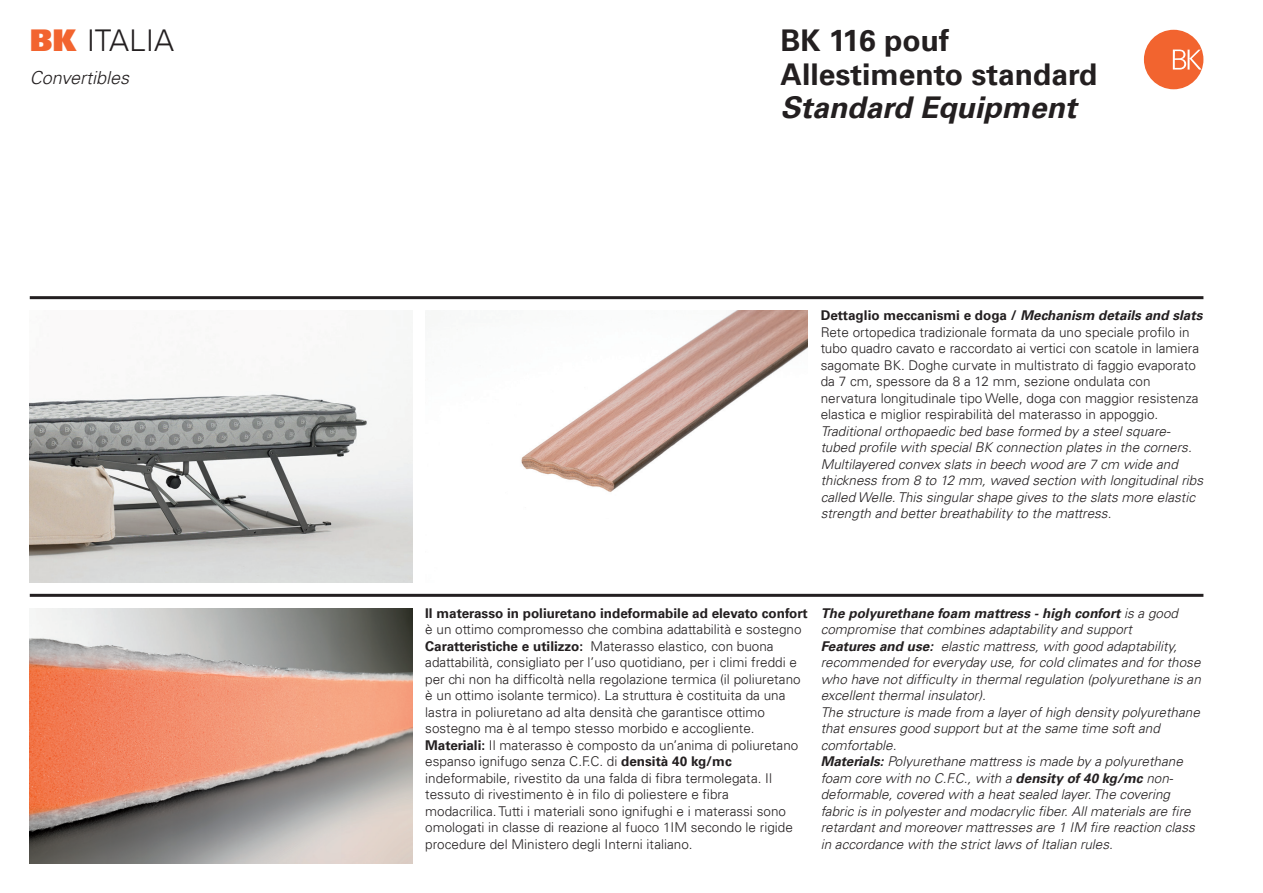
<style>
.page{position:relative;width:1263px;height:893px;background:#fff}
.page>*{position:absolute;margin:0;border:0;box-sizing:border-box;transform-origin:0 0}
.t1{font:700 30px/33.8px "Univers LT";color:#231f20}
.t2{font:italic 700 30px "Univers LT";color:#231f20}
.t3{font:300 30px "Univers LT";color:#231f20}
.t4{font:italic 300 18px "Univers LT";color:#231f20}
.t5{font:300 13.5px/16.5px "Univers LT";color:#231f20}
.t6{font:italic 300 13.5px/16.5px "Univers LT";color:#231f20}
.t7{font:700 13.5px "Univers LT";color:#231f20}
.s1{font-weight:900;color:#f2642f}
.s2{font-weight:700}
.s3{font-weight:700;font-style:italic}
.s4{font-style:normal}
</style>
<div class="page">
<img style="left:521px;top:310px;width:287px;height:182px">
<img style="left:30px;top:362px;width:382px;height:221px">
<img style="left:30px;top:608px;width:382px;height:255px">
<hr style="left:30px;top:594px;width:1173px;height:3px;background:#231f20">
<hr style="left:30px;top:296px;width:1173px;height:3px;background:#231f20">
<div style="left:1144px;top:30px;width:59px;height:59px;background:#f2642f;border-radius:50%"></div>
<svg style="left:1173px;top:50px;width:29px;height:20px"></svg>
<h1 class="t3" style="left:30px;top:23px;width:146px"><span class="s1">BK</span> ITALIA</h1>
<h2 class="t4" style="left:30px;top:67px;width:101px">Convertibles</h2>
<h1 class="t1" style="left:780px;top:24px;width:319px">BK 116 pouf<br>Allestimento standard</h1>
<h1 class="t2" style="left:780px;top:90px;width:298px">Standard Equipment</h1>
<p class="t5" style="left:821px;top:307px;width:383px"><span class="s2">Dettaglio meccanismi e doga /</span> <span class="s3">Mechanism details and slats </span>Rete ortopedica tradizionale formata da uno speciale profilo in tubo quadro cavato e raccordato ai vertici con scatole in lamiera sagomate BK. Doghe curvate in multistrato di faggio evaporato da 7 cm, spessore da 8 a 12 mm, sezione ondulata con nervatura longitudinale tipo Welle, doga con maggior resistenza elastica e miglior respirabilità del materasso in appoggio.</p>
<p class="t6" style="left:821px;top:423px;width:384px">Traditional orthopaedic bed base formed by a steel square&shy;tubed profile with special BK connection plates in the corners.<br>Multilayered convex slats in beech wood are 7 cm wide and thickness from 8 to 12 mm, waved section with longitudinal ribs called Welle. This singular shape gives to the slats more elastic strength and better breathability to the mattress<span class="s4">.</span></p>
<p class="t7" style="left:425px;top:605px;width:384px">Il materasso in poliuretano indeformabile ad elevato confort</p>
<p class="t5" style="left:425px;top:621px;width:378px">è un ottimo compromesso che combina adattabilità e sostegno <span class="s2">Caratteristiche e utilizzo:</span> Materasso elastico, con buona adattabilità, consigliato per l’uso quotidiano, per i climi freddi e per chi non ha difficoltà nella regolazione termica (il poliuretano è un ottimo isolante termico). La struttura è costituita da una lastra in poliuretano ad alta densità che garantisce ottimo sostegno ma è al tempo stesso morbido e accogliente.<br><span class="s2">Materiali:</span> Il materasso è composto da un’anima di poliuretano espanso ignifugo senza C.F.C. di <span class="s2">densità 40 kg/mc </span>indeformabile, rivestito da una falda di fibra termolegata. Il tessuto di rivestimento è in filo di poliestere e fibra modacrilica. Tutti i materiali sono ignifughi e i materassi sono omologati in classe di reazione al fuoco 1IM secondo le rigide procedure del Ministero degli Interni italiano.</p>
<p class="t6" style="left:821px;top:605px;width:382px"><span class="s2">The polyurethane foam mattress - high confort</span> is a good compromise that combines adaptability and support<br><span class="s2">Features and use:</span> elastic mattress, with good adaptability, recommended for everyday use, for cold climates and for those who have not difficulty in thermal regulation (polyurethane is an excellent thermal insulator).<br>The structure is made from a layer of high density polyurethane that ensures good support but at the same time soft and comfortable.<br><span class="s2">Materials:</span> Polyurethane mattress is made by a polyurethane foam core with no C.F.C., with a <span class="s2">density of 40 kg/mc</span> non&shy;deformable, covered with a heat sealed layer. The covering fabric is in polyester and modacrylic fiber. All materials are fire retardant and moreover mattresses are 1 IM fire reaction class in accordance with the strict laws of Italian rules.</p>
</div>
